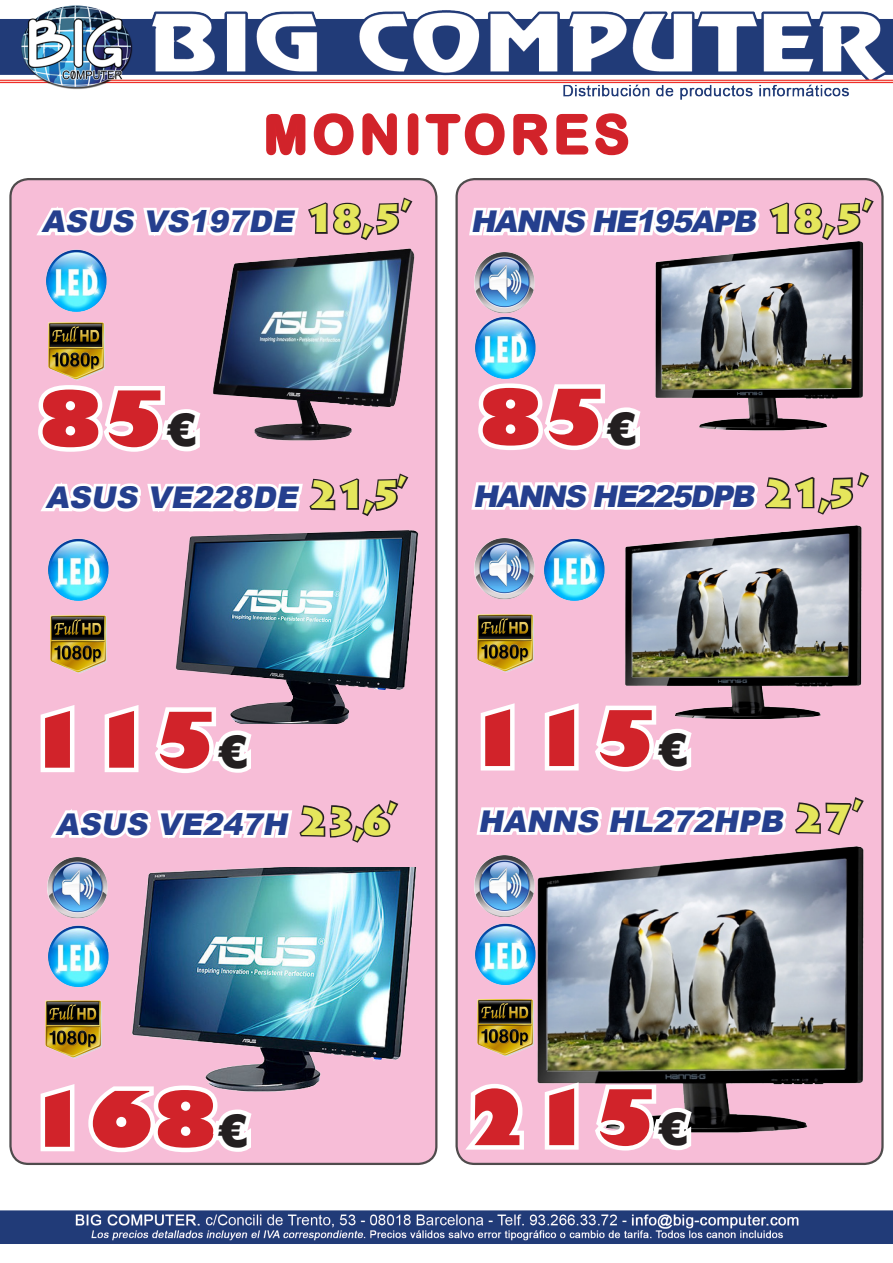
<style>
.page{position:relative;width:893px;height:1263px;background:#fff}
.page>*{position:absolute;margin:0;border:0;box-sizing:border-box;transform-origin:0 0}
.t1{font:800 75px "Gill Sans";color:#d1232a}
.t2{font:52.5px "Arial Rounded MT Bold";letter-spacing:.1em;color:#d1232a}
.t3{font:italic 900 30px "Arial";color:#253f8e}
.s1{font-family:"Lithos Pro";font-style:normal;font-size:45px;color:#e5e65c}
.s2{font-family:"Arial";font-weight:900;font-size:45px;color:#231f20}
</style>
<div class="page">
<img style="left:0;top:5px;width:893px;height:1239px">
<svg style="left:264px;top:99px;width:91px;height:59px"></svg>
<svg style="left:361px;top:111px;width:37px;height:47px"></svg>
<svg style="left:405px;top:111px;width:225px;height:47px"></svg>
<div style="left:10px;top:179px;width:426px;height:985px;background:#f7bdd7;border-radius:18px"></div>
<svg style="left:36px;top:197px;width:377px;height:41px"></svg>
<svg style="left:40px;top:473px;width:369px;height:43px"></svg>
<svg style="left:50px;top:800px;width:350px;height:68px"></svg>
<img style="left:213px;top:238px;width:202px;height:203px">
<img style="left:175px;top:530px;width:244px;height:194px">
<img style="left:132px;top:868px;width:285px;height:224px">
<div style="left:457px;top:179px;width:425px;height:985px;background:#f7bdd7;border-radius:18px"></div>
<svg style="left:469px;top:197px;width:405px;height:39px"></svg>
<svg style="left:471px;top:472px;width:398px;height:43px"></svg>
<svg style="left:476px;top:797px;width:388px;height:38px"></svg>
<img style="left:644px;top:232px;width:230px;height:199px">
<img style="left:625px;top:525px;width:237px;height:194px">
<img style="left:519px;top:832px;width:362px;height:324px">
<svg style="left:38px;top:386px;width:163px;height:66px"></svg>
<svg style="left:40px;top:705px;width:35px;height:68px"></svg>
<svg style="left:104px;top:700px;width:153px;height:73px"></svg>
<svg style="left:40px;top:1078px;width:217px;height:75px"></svg>
<svg style="left:478px;top:377px;width:168px;height:73px"></svg>
<svg style="left:480px;top:703px;width:35px;height:68px"></svg>
<svg style="left:544px;top:698px;width:153px;height:74px"></svg>
<svg style="left:456px;top:1078px;width:72px;height:76px"></svg>
<svg style="left:540px;top:1077px;width:157px;height:79px"></svg>
<img style="left:474px;top:252px;width:61px;height:54px">
<img style="left:474px;top:538px;width:60px;height:60px">
<img style="left:474px;top:848px;width:70px;height:64px">
<img style="left:475px;top:912px;width:74px;height:70px">
<img style="left:46px;top:249px;width:61px;height:57px">
<img style="left:48px;top:538px;width:61px;height:61px">
<img style="left:50px;top:599px;width:57px;height:75px">
<img style="left:38px;top:306px;width:81px;height:92px">
<img style="left:477px;top:982px;width:72px;height:93px">
<img style="left:534px;top:538px;width:71px;height:63px">
<img style="left:475px;top:306px;width:74px;height:92px">
<img style="left:477px;top:598px;width:72px;height:75px">
<img style="left:47px;top:849px;width:70px;height:70px">
<img style="left:48px;top:925px;width:61px;height:59px">
<img style="left:45px;top:984px;width:57px;height:75px">
<p class="t2" style="left:264px;top:103px;width:367px">MONITORES</p>
<p class="t3" style="left:41px;top:200px;width:372px">ASUS VS197DE <span class="s1">18 , 5 ’</span></p>
<p class="t3" style="left:470px;top:200px;width:404px">HANNS HE195APB <span class="s1">1 8 , 5 ’</span></p>
<p class="t1" style="left:38px;top:372px;width:160px">85<span class="s2">€</span></p>
<p class="t1" style="left:478px;top:370px;width:160px">85<span class="s2">€</span></p>
<p class="t3" style="left:45px;top:476px;width:364px">ASUS VE228DE <span class="s1">21,5’</span></p>
<p class="t3" style="left:473px;top:474px;width:397px">HANNS HE225DPB <span class="s1">2 1 , 5 ’</span></p>
<p class="t1" style="left:26px;top:693px;width:224px">115<span class="s2">€</span></p>
<p class="t3" style="left:55px;top:802px;width:344px">ASUS VE247H <span class="s1">23,6’</span></p>
<p class="t1" style="left:466px;top:691px;width:224px">115<span class="s2">€</span></p>
<p class="t3" style="left:478px;top:799px;width:387px">HANNS HL272HPB <span class="s1">27 ’</span></p>
<p class="t1" style="left:26px;top:1072px;width:224px">168<span class="s2">€</span></p>
<p class="t1" style="left:466px;top:1070px;width:224px">215<span class="s2">€</span></p>
</div>
